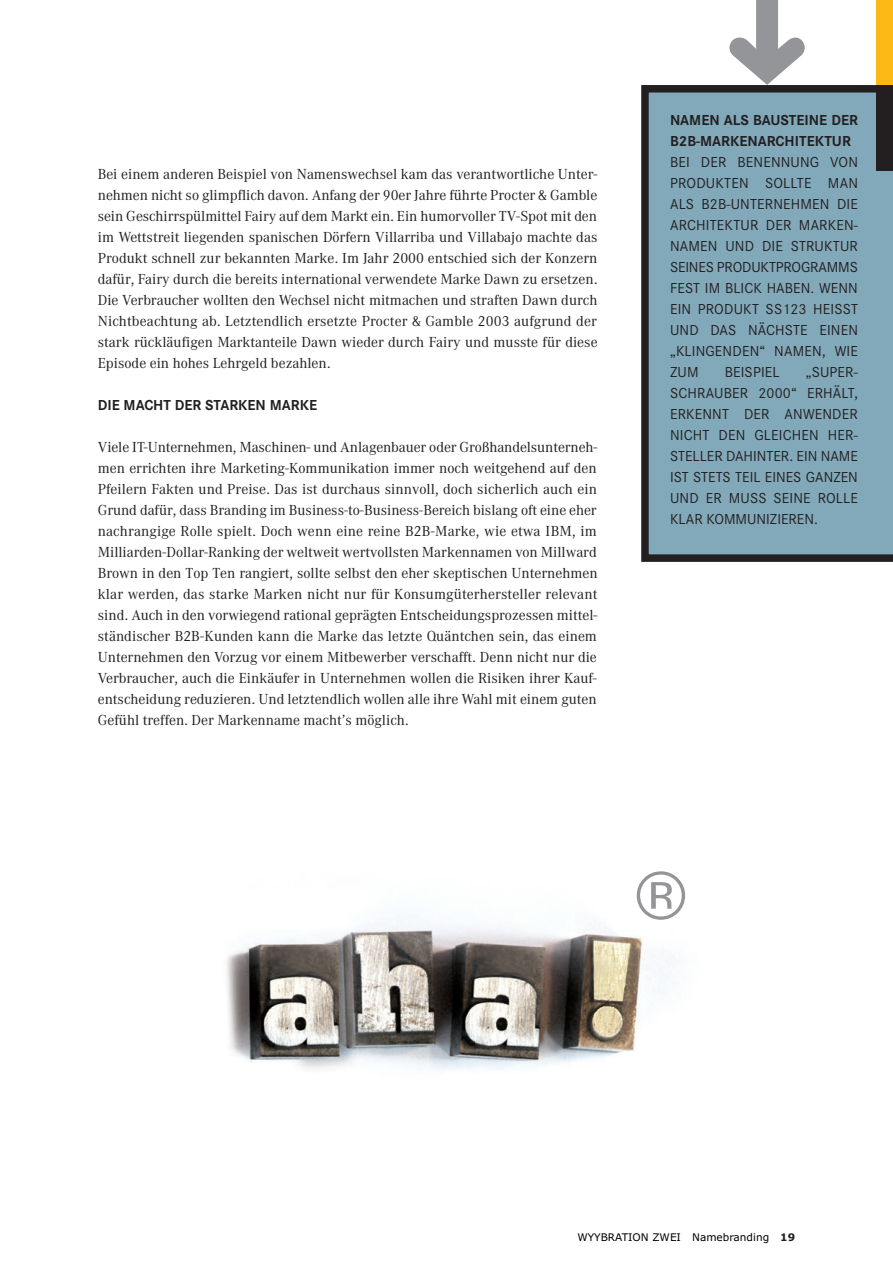
<style>
.page{position:relative;width:893px;height:1263px;background:#fff}
.page>*{position:absolute;margin:0;border:0;box-sizing:border-box;transform-origin:0 0}
.t1{font:67.5px "Helvetica";color:#939598}
.t2{font:15px/21px "Corporate S";letter-spacing:.01em;color:#231f20;text-align:justify}
.t3{font:700 15px/21px "Corporate S";color:#231f20}
.t4{font:14.25px/21px "Corporate ABQ";color:#231f20;text-align:justify}
.t5{font:10.5px "Verdana";color:#000002}
.s1{font-weight:700;color:#231f20}
</style>
<div class="page">
<div style="left:641px;top:85px;width:252px;height:477px;background:#82a9ba"></div>
<svg style="left:729px;top:0;width:76px;height:85px"></svg>
<img style="left:226px;top:916px;width:448px;height:154px">
<div style="left:876px;top:85px;width:17px;height:85px;background:#231f20"></div>
<div style="left:876px;top:0;width:17px;height:85px;background:#fcb814"></div>
<p class="t4" style="left:98px;top:164px;width:501px">Bei einem anderen Beispiel von Namenswechsel kam das verantwortliche Unter&shy;nehmen nicht so glimpflich davon. Anfang der 90er Jahre führte Procter &amp; Gamble sein Geschirrspülmittel Fairy auf dem Markt ein. Ein humorvoller TV-Spot mit den im Wettstreit liegenden spanischen Dörfern Villarriba und Villabajo machte das Produkt schnell zur bekannten Marke. Im Jahr 2000 entschied sich der Konzern dafür, Fairy durch die bereits international verwendete Marke Dawn zu ersetzen.<br>Die Verbraucher wollten den Wechsel nicht mitmachen und straften Dawn durch Nichtbeachtung ab. Letztendlich ersetzte Procter &amp; Gamble 2003 aufgrund der stark rückläufigen Marktanteile Dawn wieder durch Fairy und musste für diese Episode ein hohes Lehrgeld bezahlen.</p>
<p class="t3" style="left:98px;top:396px;width:221px">DIE MACHT DER STARKEN MARKE</p>
<p class="t4" style="left:98px;top:437px;width:501px">Viele IT-Unternehmen, Maschinen- und Anlagenbauer oder Großhandelsunterneh&shy;men errichten ihre Marketing-Kommunikation immer noch weitgehend auf den Pfeilern Fakten und Preise. Das ist durchaus sinnvoll, doch sicherlich auch ein Grund dafür, dass Branding im Business-to-Business-Bereich bislang oft eine eher nachrangige Rolle spielt. Doch wenn eine reine B2B-Marke, wie etwa IBM, im Milliarden-Dollar-Ranking der weltweit wertvollsten Markennamen von Millward Brown in den Top Ten rangiert, sollte selbst den eher skeptischen Unternehmen klar werden, das starke Marken nicht nur für Konsumgüterhersteller relevant sind. Auch in den vorwiegend rational geprägten Entscheidungsprozessen mittel&shy;ständischer B2B-Kunden kann die Marke das letzte Quäntchen sein, das einem Unternehmen den Vorzug vor einem Mitbewerber verschafft. Denn nicht nur die Verbraucher, auch die Einkäufer in Unternehmen wollen die Risiken ihrer Kauf&shy;entscheidung reduzieren. Und letztendlich wollen alle ihre Wahl mit einem guten Gefühl treffen. Der Markenname macht’s möglich.</p>
<p class="t3" style="left:670px;top:110px;width:189px">NAMEN ALS BAUSTEINE DER<br>B2B-MARKENARCHITEKTUR</p>
<p class="t2" style="left:670px;top:151px;width:189px">BEI DER BENENNUNG VON PRODUKTEN SOLLTE MAN ALS B2B-UNTERNEHMEN DIE ARCHI TEKTUR DER MARKEN-NAMEN UND DIE STRUKTUR SEINES PRODUKTPROGRAMMS FEST IM BLICK HABEN. WENN EIN PRODUKT SS123 HEISST UND DAS NÄCHSTE EINEN „KLINGENDEN“ NAMEN, WIE ZUM</p>
<p class="t2" style="left:670px;top:361px;width:189px;text-indent:136px">„SUPER-SCHRAUBER 2000“ ERHÄLT, ERKENNT DER ANWENDER NICHT DEN GLEICHEN HER-STELLER DAHINTER. EIN NAME IST STETS TEIL EINES GANZEN UND ER MUSS SEINE ROLLE KLAR KOMMUNIZIEREN.</p>
<p class="t2" style="left:725px;top:361px;width:56px">BEISPIEL</p>
<h1 class="t1" style="left:636px;top:871px;width:51px">®</h1>
<p class="t5" style="left:577px;top:1233px;width:219px">WYYBRATION ZWEI Namebranding <span class="s1">19</span></p>
</div>
